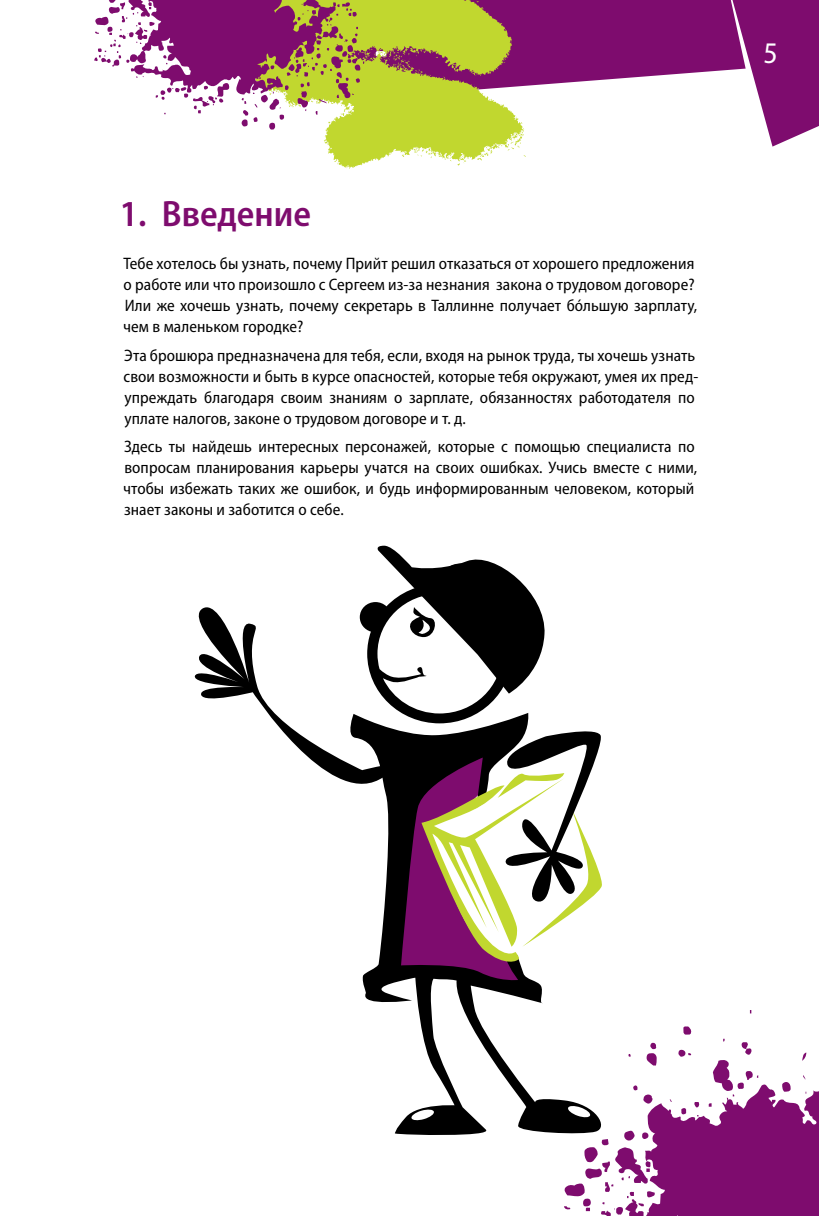
<style>
.page{position:relative;width:819px;height:1216px;background:#fff}
.page>*{position:absolute;margin:0;border:0;box-sizing:border-box;transform-origin:0 0}
.t1{font:600 semi-condensed 36.75px "Myriad Pro";color:#7e0c6e}
.t2{font:semi-condensed 30.1px "Myriad Pro";color:#fff}
.t3{font:semi-condensed 16.62px/21px "Myriad Pro";letter-spacing:.005em;color:#000}
</style>
<div class="page">
<svg style="left:564px;top:1010px;width:255px;height:205px"></svg>
<svg style="left:526px;top:0;width:293px;height:147px;fill:#7e0c6e"></svg>
<svg style="left:324px;top:0;width:202px;height:169px;background:#bfbd58"></svg>
<svg style="left:94px;top:0;width:288px;height:130px"></svg>
<svg style="left:364px;top:988px;width:245px;height:149px"></svg>
<svg style="left:411px;top:1108px;width:23px;height:12px"></svg>
<svg style="left:567px;top:1105px;width:23px;height:12px"></svg>
<svg style="left:194px;top:607px;width:166px;height:177px"></svg>
<svg style="left:360px;top:545px;width:242px;height:443px"></svg>
<h1 class="t1" style="left:120px;top:193px;width:193px">1. Введение</h1>
<p class="t3" style="left:123px;top:254px;width:575px">Тебе хотелось бы узнать, почему Прийт решил отказаться от хорошего предложения о работе или что произошло с Сергеем из-за незнания закона о трудовом договоре?<br>Или же хочешь узнать, почему секретарь в Таллинне получает бóльшую зарплату, чем в маленьком городке?</p>
<p class="t3" style="left:124px;top:345px;width:576px">Эта брошюра предназначена для тебя, если, входя на рынок труда, ты хочешь узнать свои возможности и быть в курсе опасностей, которые тебя окружают, умея их пред&shy;упреждать благодаря своим знаниям о зарплате, обязанностях работодателя по уплате налогов, законе о трудовом договоре и т. д.</p>
<p class="t3" style="left:123px;top:436px;width:575px">Здесь ты найдешь интересных персонажей, которые с помощью специалиста по вопросам планирования карьеры учатся на своих ошибках. Учись вместе с ними, чтобы избежать таких же ошибок, и будь информированным человеком, который знает законы и заботится о себе.</p>
<h2 class="t2" style="left:763px;top:36px;width:16px">5</h2>
</div>
